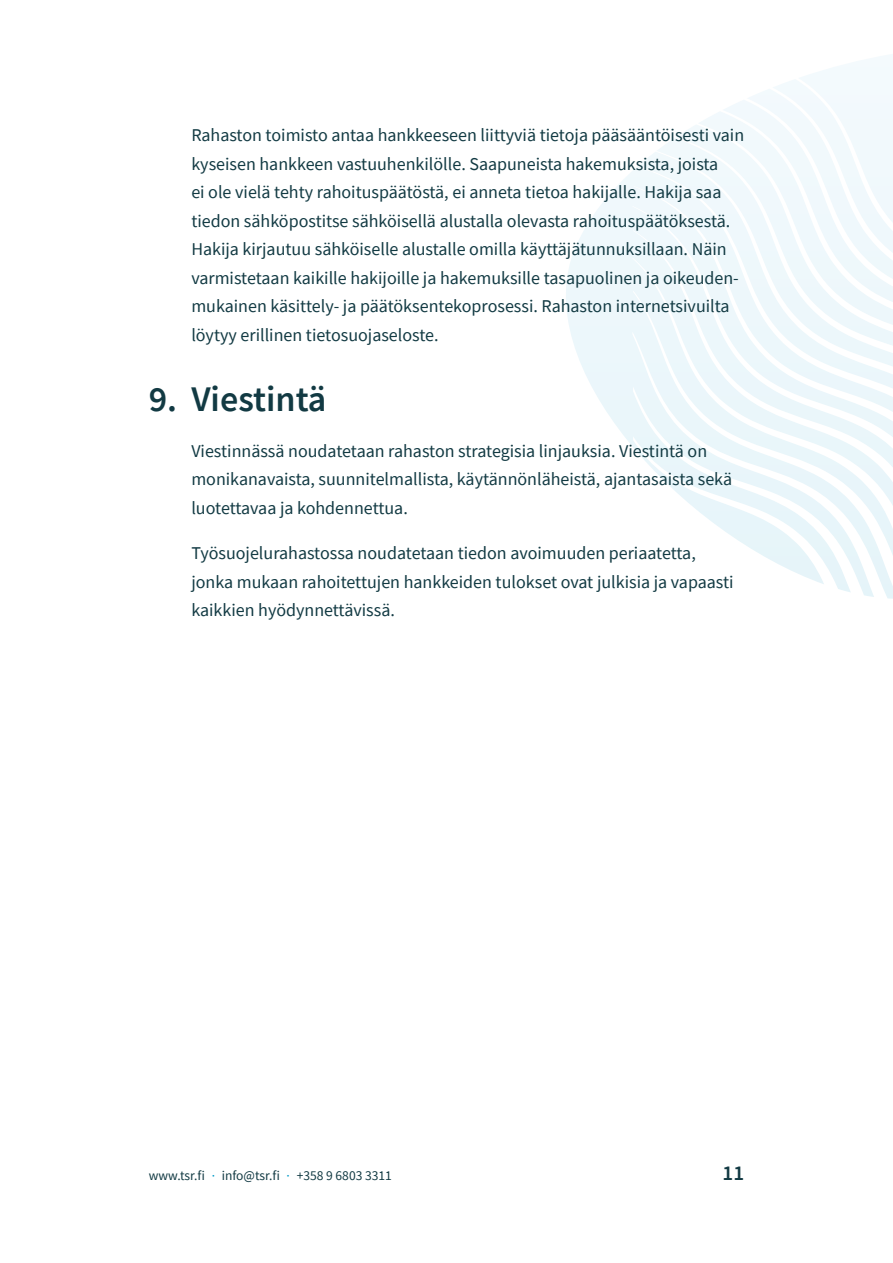
<style>
.page{position:relative;width:893px;height:1263px;background:#fff}
.page>*{position:absolute;margin:0;border:0;box-sizing:border-box;transform-origin:0 0}
.t1{font:600 36px "Source Sans Pro";color:#123a43}
.t2{font:600 21px "Source Sans Pro";color:#123a43}
.Paragraph{font:18px/28.5px "Source Sans Pro";color:#123a43}
.t3{font:13.5px "Source Sans Pro";color:#123a43}
.s1{color:#009ac7}
</style>
<div class="page">
<svg style="left:698px;top:54px;width:195px;height:271px"></svg>
<p class="Paragraph" style="left:191px;top:121px;width:554px">Rahaston toimisto antaa hankkeeseen liittyviä tietoja pääsääntöisesti vain kyseisen hankkeen vastuuhenkilölle. Saapuneista hakemuksista, joista<br>ei ole vielä tehty rahoituspäätöstä, ei anneta tietoa hakijalle. Hakija saa tiedon sähköpostitse sähköisellä alustalla olevasta rahoituspäätöksestä.<br>Hakija kirjautuu sähköiselle alustalle omilla käyttäjätunnuksillaan. Näin varmistetaan kaikille hakijoille ja hakemuksille tasapuolinen ja oikeuden&shy;mukainen käsittely- ja päätöksentekoprosessi. Rahaston internetsivuilta löytyy erillinen tietosuojaseloste.</p>
<h2 class="t1" style="left:149px;top:375px;width:179px">9. Viestintä</h2>
<p class="Paragraph" style="left:191px;top:436px;width:542px">Viestinnässä noudatetaan rahaston strategisia linjauksia. Viestintä on monikanavaista, suunnitelmallista, käytännönläheistä, ajantasaista sekä luotettavaa ja kohdennettua.</p>
<p class="Paragraph" style="left:191px;top:539px;width:544px">Työsuojelurahastossa noudatetaan tiedon avoimuuden periaatetta, jonka mukaan rahoitettujen hankkeiden tulokset ovat julkisia ja vapaasti kaikkien hyödynnettävissä.</p>
<p class="t3" style="left:149px;top:1167px;width:245px">www.tsr.fi <span class="s1">·</span> info@tsr.fi <span class="s1">·</span> +358 9 6803 3311</p>
<p class="t2" style="left:723px;top:1159px;width:23px">11</p>
</div>
